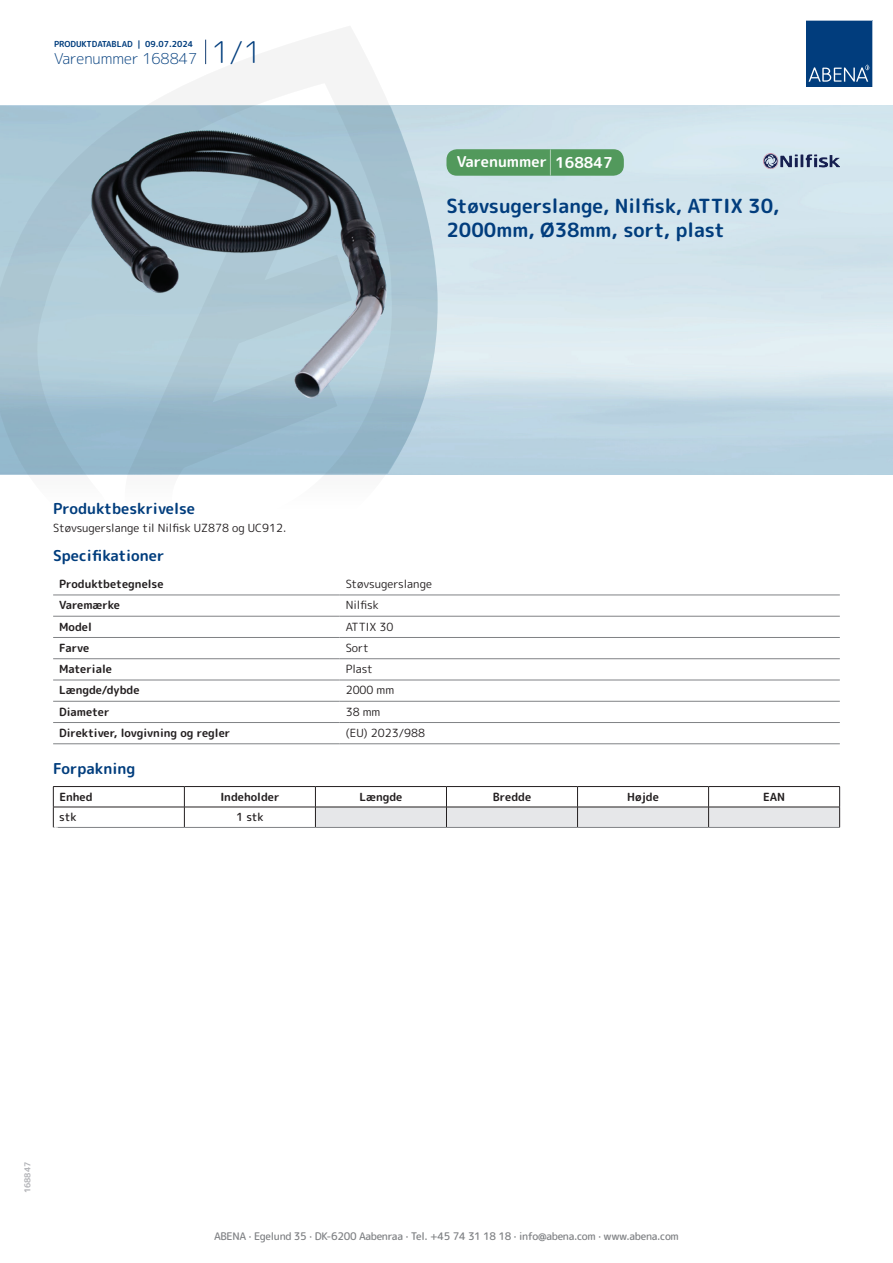
<style>
.page{position:relative;width:893px;height:1263px;background:#fff}
.page>*{position:absolute;margin:0;border:0;box-sizing:border-box;transform-origin:0 0}
.t1{font:700 19.5px/24px "Rounded Mplus 1 c";color:#013d7d}
.t2{font:700 15px "Rounded Mplus 1 c";color:#013d7d}
.t3{font:300 15px "Rounded Mplus 1 c";color:#013d7d}
.t4{font:700 15px "Rounded Mplus 1 c";color:#fff}
.t5{font:700 11.25px "Rounded Mplus 1 c";color:#231f20}
.t6{font:11.25px "Rounded Mplus 1 c";color:#231f20}
.t7{font:500 11.25px "Rounded Mplus 1 c";letter-spacing:-.01em;color:#231f20}
.t8{font:500 10.5px "Rounded Mplus 1 c";letter-spacing:-.03em;color:#808285}
.t9{font:700 10.5px "Rounded Mplus 1 c";color:#fff}
.t10{font:700 8.25px "Rounded Mplus 1 c";color:#013d7d}
.t11{font:700 8.25px "Rounded Mplus 1 c";color:#b2b3b7}
.s1{font-size:30px}
.s2{font-size:25.5px}
</style>
<div class="page">
<svg style="left:0;top:26px;width:439px;height:569px"></svg>
<svg style="left:0;top:106px;width:438px;height:368px;background:#a3c1d1"></svg>
<svg style="left:205px;top:40px;width:1px;height:24px"></svg>
<svg style="left:806px;top:20px;width:67px;height:67px;background:#144b86"></svg>
<img style="left:88px;top:127px;width:302px;height:275px">
<hr style="left:53px;top:595px;width:287px;height:1px;background:#808285">
<hr style="left:340px;top:595px;width:500px;height:1px;background:#808285">
<hr style="left:53px;top:616px;width:287px;height:1px;background:#808285">
<hr style="left:340px;top:616px;width:500px;height:1px;background:#808285">
<hr style="left:53px;top:637px;width:287px;height:1px;background:#808285">
<hr style="left:340px;top:637px;width:500px;height:1px;background:#808285">
<hr style="left:53px;top:658px;width:287px;height:1px;background:#808285">
<hr style="left:340px;top:658px;width:500px;height:1px;background:#808285">
<hr style="left:53px;top:680px;width:287px;height:1px;background:#808285">
<hr style="left:340px;top:680px;width:500px;height:1px;background:#808285">
<hr style="left:53px;top:701px;width:287px;height:1px;background:#808285">
<hr style="left:340px;top:701px;width:500px;height:1px;background:#808285">
<hr style="left:53px;top:722px;width:287px;height:1px;background:#808285">
<hr style="left:340px;top:722px;width:500px;height:1px;background:#808285">
<hr style="left:53px;top:743px;width:287px;height:1px;background:#808285">
<hr style="left:340px;top:743px;width:500px;height:1px;background:#808285">
<hr style="left:53px;top:786px;width:131px;height:1px;background:#231f20">
<hr style="left:184px;top:786px;width:131px;height:1px;background:#231f20">
<hr style="left:315px;top:786px;width:131px;height:1px;background:#231f20">
<hr style="left:446px;top:786px;width:131px;height:1px;background:#231f20">
<hr style="left:577px;top:786px;width:132px;height:1px;background:#231f20">
<hr style="left:709px;top:786px;width:131px;height:1px;background:#231f20">
<hr style="left:53px;top:807px;width:131px;height:1px;background:#231f20">
<svg style="left:53px;top:787px;width:1px;height:40px"></svg>
<hr style="left:184px;top:807px;width:131px;height:1px;background:#231f20">
<svg style="left:184px;top:787px;width:1px;height:40px"></svg>
<svg style="left:315px;top:787px;width:525px;height:40px"></svg>
<hr style="left:53px;top:827px;width:131px;height:1px;background:#808285">
<hr style="left:184px;top:827px;width:131px;height:1px;background:#808285">
<hr style="left:315px;top:827px;width:131px;height:1px;background:#808285">
<hr style="left:446px;top:827px;width:131px;height:1px;background:#808285">
<hr style="left:577px;top:827px;width:132px;height:1px;background:#808285">
<hr style="left:709px;top:827px;width:131px;height:1px;background:#808285">
<div style="left:446px;top:149px;width:178px;height:27px;background:#52995c;border-radius:10px"></div>
<img style="left:763px;top:153px;width:77px;height:16px">
<p class="t10" style="left:54px;top:38px;width:141px">PRODUKTDATABLAD | 09.07.2024</p>
<h2 class="t3" style="left:54px;top:48px;width:209px">Varenummer 168847 <span class="s1">1/1</span></h2>
<h2 class="t4" style="left:457px;top:151px;width:157px">Varenummer <span class="s2">|</span> 168847</h2>
<h1 class="t1" style="left:446px;top:194px;width:334px">Støvsugerslange, Nilfisk, ATTIX 30,<br>2000mm, Ø38mm, sort, plast</h1>
<h2 class="t2" style="left:53px;top:498px;width:143px">Produktbeskrivelse</h2>
<p class="t6" style="left:53px;top:520px;width:235px">Støvsugerslange til Nilfisk UZ878 og UC912.</p>
<h2 class="t2" style="left:53px;top:545px;width:113px">Specifikationer</h2>
<p class="t5" style="left:59px;top:576px;width:106px">Produktbetegnelse</p>
<p class="t6" style="left:346px;top:576px;width:88px">Støvsugerslange</p>
<p class="t5" style="left:59px;top:597px;width:62px">Varemærke</p>
<p class="t6" style="left:346px;top:597px;width:34px">Nilfisk</p>
<p class="t5" style="left:59px;top:618px;width:34px">Model</p>
<p class="t6" style="left:346px;top:618px;width:49px">ATTIX 30</p>
<p class="t5" style="left:59px;top:640px;width:32px">Farve</p>
<p class="t6" style="left:346px;top:640px;width:25px">Sort</p>
<p class="t5" style="left:59px;top:661px;width:54px">Materiale</p>
<p class="t6" style="left:346px;top:661px;width:29px">Plast</p>
<p class="t5" style="left:59px;top:682px;width:82px">Længde/dybde</p>
<p class="t6" style="left:346px;top:682px;width:50px">2000 mm</p>
<p class="t5" style="left:59px;top:704px;width:52px">Diameter</p>
<p class="t6" style="left:346px;top:704px;width:36px">38 mm</p>
<p class="t5" style="left:59px;top:725px;width:173px">Direktiver, lovgivning og regler</p>
<p class="t6" style="left:346px;top:725px;width:81px">(EU) 2023/988</p>
<h2 class="t2" style="left:53px;top:758px;width:84px">Forpakning</h2>
<p class="t5" style="left:59px;top:789px;width:35px">Enhed</p>
<p class="t5" style="left:220px;top:789px;width:61px">Indeholder</p>
<p class="t5" style="left:359px;top:789px;width:44px">Længde</p>
<p class="t5" style="left:493px;top:789px;width:40px">Bredde</p>
<p class="t5" style="left:627px;top:789px;width:33px">Højde</p>
<p class="t5" style="left:763px;top:789px;width:24px">EAN</p>
<p class="t7" style="left:59px;top:809px;width:19px">stk</p>
<p class="t7" style="left:236px;top:809px;width:29px">1 stk</p>
<p class="t9" style="left:53px;top:823px;width:7px">*</p>
<p class="t11" style="left:22px;top:1193px;width:33px;rotate:-90deg">168847</p>
<p class="t8" style="left:214px;top:1229px;width:466px">ABENA · Egelund 35 · DK-6200 Aabenraa · Tel. +45 74 31 18 18 · info@abena.com · www.abena.com</p>
</div>
